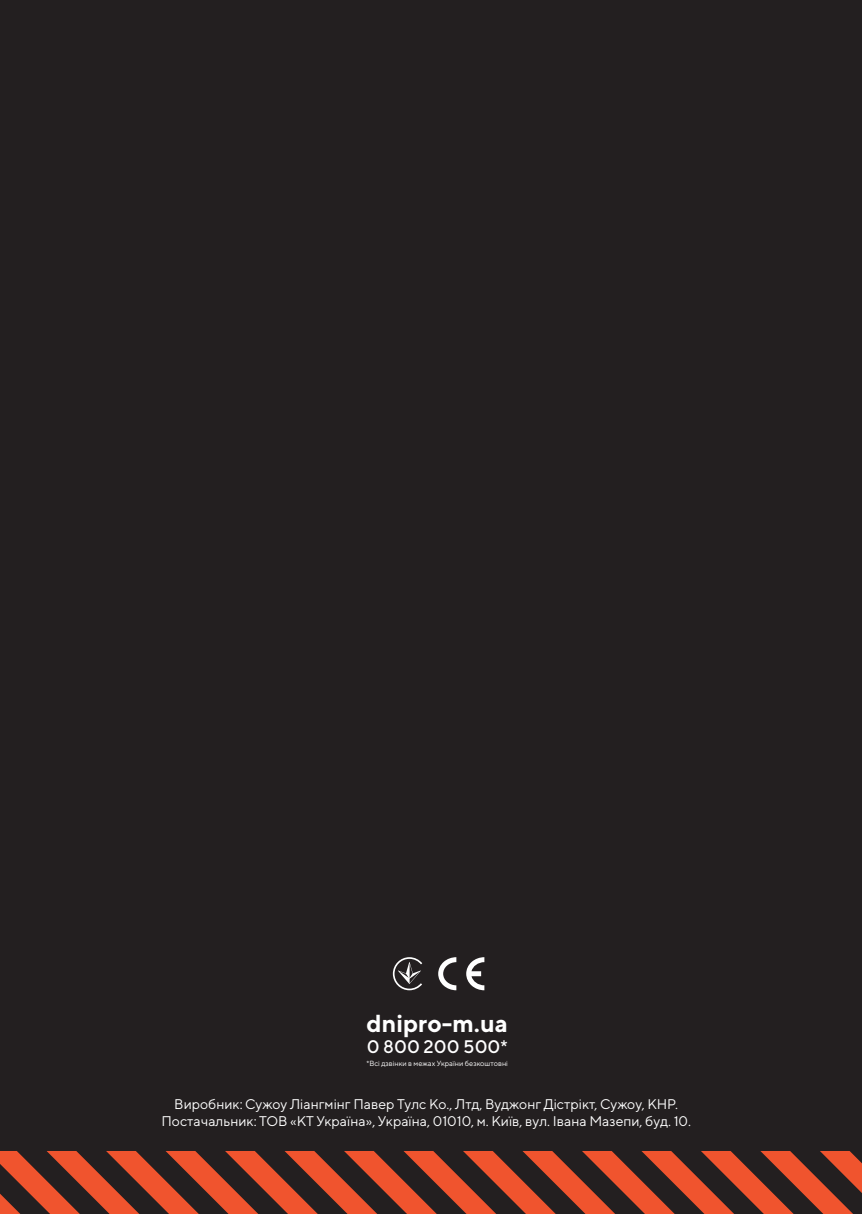
<style>
.page{position:relative;width:862px;height:1214px;background:#fff}
.page>*{position:absolute;margin:0;border:0;box-sizing:border-box;transform-origin:0 0}
.t1{font:700 24.6px "TT Norms";color:#fff}
.t2{font:500 18.2px "TT Norms";color:#fff}
.t3{font:14px/16.8px "TT Norms";color:#fff;text-align:center}
.t4{font:7.4px "TT Norms";color:#fff}
</style>
<div class="page">
<div style="left:0;top:0;width:862px;height:1213px;background:#231f20"></div>
<svg style="left:393px;top:957px;width:29px;height:33px"></svg>
<svg style="left:438px;top:957px;width:18px;height:33px"></svg>
<svg style="left:466px;top:957px;width:18px;height:33px"></svg>
<svg style="left:0;top:1151px;width:862px;height:62px"></svg>
<p class="t1" style="left:366px;top:1007px;width:143px">dnipro-m.ua</p>
<p class="t2" style="left:367px;top:1035px;width:142px">0 800 200 500*</p>
<p class="t4" style="left:366px;top:1058px;width:143px">*Всі дзвінки в межах України безкоштовні</p>
<p class="t3" style="left:161px;top:1095px;width:531px">Виробник: Сужоу Ліангмінг Павер Тулс Ко., Лтд, Вуджонг Дістрікт, Сужоу, КНР.<br>Постачальник: ТОВ «КТ Україна», Україна, 01010, м. Київ, вул. Івана Мазепи, буд. 10.</p>
</div>
